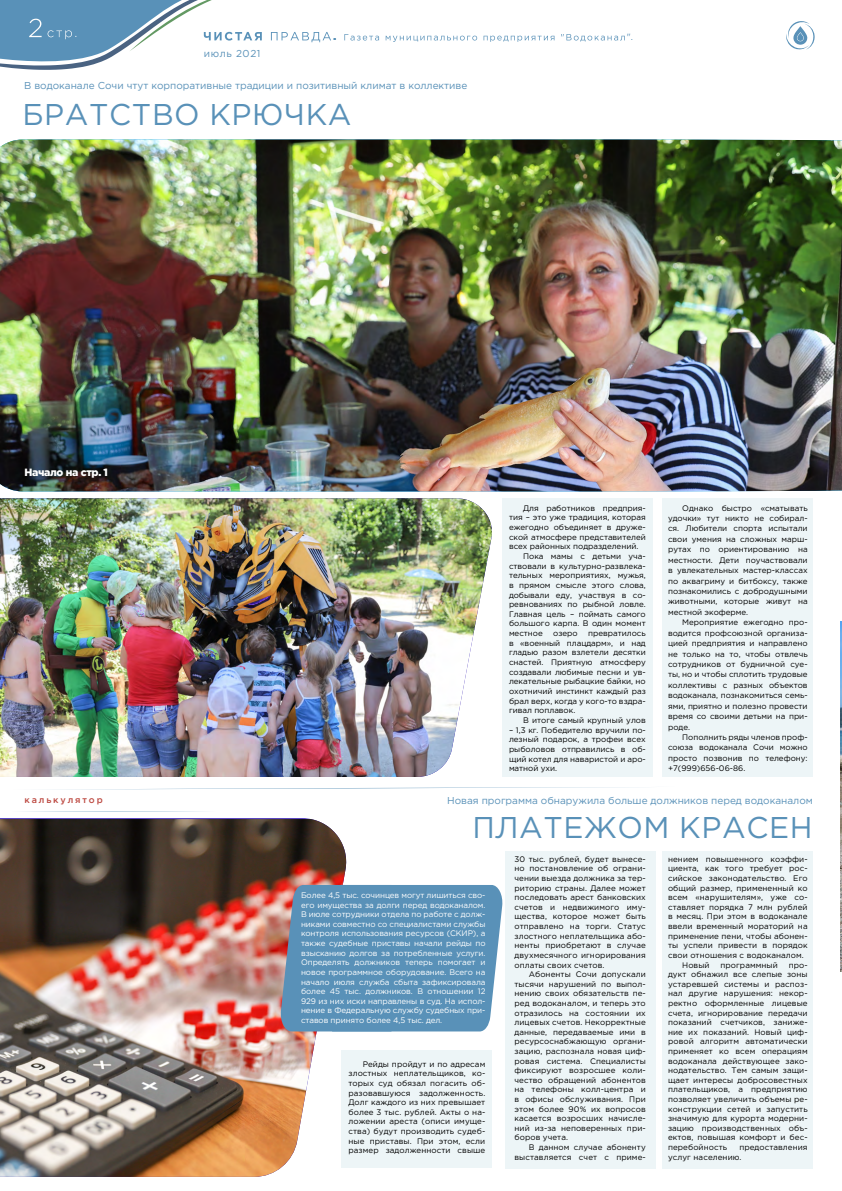
<style>
.page{position:relative;width:842px;height:1191px;background:#fff}
.page>*{position:absolute;margin:0;border:0;box-sizing:border-box;transform-origin:0 0}
.t1{font:30px "Gotham Pro";letter-spacing:.02em;color:#5991b8}
.t2{font:300 13px "Gotham Pro";color:#fff}
.t3{font:700 12px "Gotham Pro";color:#5991b8}
.t4{font:900 10.5px "Gotham Pro";letter-spacing:-.03em;color:#fff}
.t5{font:10px "Gotham Pro";color:#5991b8}
.t6{font:10px "Gotham Pro";letter-spacing:.06em;color:#5991b8}
.t7{font:500 9px "Gotham Pro";letter-spacing:.21em;color:#bd4a42}
.t8{font:9px "Gotham Pro";color:#5991b8}
.t9{font:8px/9.6px "Gotham Pro";color:#000;text-align:justify}
.t10{font:8px/9.6px "Gotham Pro";letter-spacing:-.01em;color:#fff;text-align:justify}
</style>
<div class="page">
<img style="left:840px;top:621px;width:2px;height:350px">
<svg style="left:0;top:0;width:262px;height:70px"></svg>
<svg style="left:271px;top:32px;width:60px;height:10px"></svg>
<svg style="left:344px;top:34px;width:35px;height:7px"></svg>
<svg style="left:386px;top:36px;width:91px;height:6px"></svg>
<svg style="left:484px;top:36px;width:70px;height:6px"></svg>
<svg style="left:561px;top:34px;width:64px;height:8px"></svg>
<svg style="left:786px;top:21px;width:29px;height:29px"></svg>
<div style="left:502px;top:498px;width:150px;height:279px;background:#edf5f7"></div>
<div style="left:663px;top:498px;width:150px;height:279px;background:#edf5f7"></div>
<div style="left:663px;top:850px;width:150px;height:318px;background:#edf5f7"></div>
<div style="left:505px;top:850px;width:150px;height:318px;background:#edf5f7"></div>
<div style="left:342px;top:1050px;width:150px;height:118px;background:#edf5f7"></div>
<svg style="left:151px;top:787px;width:481px;height:2px"></svg>
<svg style="left:24px;top:811px;width:180px;height:1px"></svg>
<img style="left:0;top:139px;width:842px;height:352px">
<img style="left:0;top:498px;width:492px;height:279px">
<img style="left:0;top:819px;width:347px;height:357px">
<div style="left:280px;top:885px;width:223px;height:146px;background:#5991b8"></div>
<h2 class="t2" style="left:74px;top:25px;width:4px">.</h2>
<h3 class="t3" style="left:333px;top:29px;width:5px">.</h3>
<p class="t8" style="left:627px;top:32px;width:8px">".</p>
<p class="t6" style="left:204px;top:48px;width:58px">июль 2021</p>
<p class="t5" style="left:24px;top:80px;width:445px">В водоканале Сочи чтут корпоративные традиции и позитивный климат в коллективе</p>
<p class="t1" style="left:22px;top:98px;width:331px">БРАТСТВО КРЮЧКА</p>
<p class="t4" style="left:24px;top:466px;width:85px">Начало на стр. 1</p>
<p class="t7" style="left:24px;top:794px;width:80px">калькулятор</p>
<p class="t9" style="left:509px;top:503px;width:138px;text-indent:14px">Для работников предприя&shy;тия – это уже традиция, которая ежегодно объединяет в друже&shy;ской атмосфере представителей всех районных подразделений.</p>
<p class="t9" style="left:509px;top:551px;width:138px;text-indent:14px">Пока мамы с детьми уча&shy;ствовали в культурно-развлека&shy;тельных мероприятиях, мужья, в прямом смысле этого слова, добывали еду, участвуя в со&shy;ревнованиях по рыбной ловле.<br>Главная цель – поймать самого большого карпа. В один момент местное</p>
<p class="t9" style="left:509px;top:628px;width:138px;text-indent:79px">превратилось в «военный плацдарм», и над гладью разом взлетели десятки снастей. Приятную атмосферу создавали любимые песни и ув&shy;лекательные рыбацкие байки, но охотничий инстинкт каждый раз брал верх, когда у кого-то вздра&shy;гивал поплавок.</p>
<p class="t9" style="left:523px;top:715px;width:124px">В итоге самый крупный улов</p>
<p class="t9" style="left:509px;top:725px;width:138px">– 1,3 кг. Победителю вручили по&shy;лезный подарок, а трофеи всех рыболовов отправились в об&shy;щий котел для наваристой и аро&shy;матной ухи.</p>
<p class="t9" style="left:553px;top:628px;width:26px">озеро</p>
<p class="t9" style="left:668px;top:502px;width:141px;line-height:10.4px;text-indent:14px">Однако быстро «сматывать удочки» тут никто не собирал&shy;ся. Любители спорта испытали свои умения на сложных марш&shy;рутах по ориентированию на местности. Дети поучаствовали в увлекательных мастер-классах по аквагриму и битбоксу, также познакомились с добродушными животными, которые живут на местной экоферме.</p>
<p class="t9" style="left:668px;top:617px;width:141px;line-height:10.4px;text-indent:14px">Мероприятие ежегодно про&shy;водится профсоюзной организа&shy;цией предприятия и направлено не только на то, чтобы отвлечь сотрудников от будничной суе&shy;ты, но и чтобы сплотить трудовые коллективы с разных объектов водоканала, познакомиться семь&shy;ями, приятно и полезно провести время со своими детьми на при&shy;роде.</p>
<p class="t9" style="left:668px;top:732px;width:141px;line-height:10.4px;text-indent:14px">Пополнить ряды членов проф&shy;союза водоканала Сочи можно просто позвонив по телефону: +7(999)656-06-86.</p>
<p class="t5" style="left:447px;top:794px;width:367px">Новая программа обнаружила больше должников перед водоканалом</p>
<p class="t1" style="left:472px;top:811px;width:342px">ПЛАТЕЖОМ КРАСЕН</p>
<p class="t10" style="left:301px;top:890px;width:186px">Более 4,5 тыс. сочинцев могут лишиться сво&shy;его имущества за долги перед водоканалом.<br>В июле сотрудники отдела по работе с долж&shy;никами совместно со специалистами службы контроля использования ресурсов (СКИР), а также судебные приставы начали рейды по взысканию долгов за потребленные услуги.<br>Определять должников теперь помогает и новое программное оборудование. Всего на начало июля служба сбыта зафиксировала более 45 тыс. должников. В отношении 12<br>929 из них иски направлены в суд. На испол&shy;нение в Федеральную службу судебных при&shy;ставов принято более 4,5 тыс. дел.</p>
<p class="t9" style="left:348px;top:1059px;width:138px;text-indent:14px">Рейды пройдут и по адресам злостных неплательщиков, ко&shy;торых суд обязал погасить об&shy;разовавшуюся задолженность.<br>Долг каждого из них превышает более 3 тыс. рублей. Акты о на&shy;ложении ареста (описи имуще&shy;ства) будут производить судеб&shy;ные приставы. При этом, если размер задолженности свыше</p>
<p class="t9" style="left:514px;top:854px;width:133px">30 тыс. рублей, будет вынесе&shy;но постановление об ограни&shy;чении выезда должника за тер&shy;риторию страны. Далее может последовать арест банковских счетов и недвижимого иму&shy;щества, которое может быть отправлено на торги. Статус злостного неплательщика або&shy;ненты приобретают в случае двухмесячного игнорирования оплаты своих счетов.</p>
<p class="t9" style="left:514px;top:969px;width:133px;text-indent:14px">Абоненты Сочи допускали тысячи нарушений по выпол&shy;нению своих обязательств пе&shy;ред водоканалом, и теперь это отразилось на состоянии их лицевых счетов. Некорректные данные, передаваемые ими в ресурсоснабжающую органи&shy;зацию, распознала новая циф&shy;ровая система. Специалисты фиксируют возросшее коли&shy;чество обращений абонентов на телефоны колл-центра и в офисы обслуживания. При этом более 90% их вопросов касается возросших начисле&shy;ний из-за неповеренных при&shy;боров учета.</p>
<p class="t9" style="left:514px;top:1142px;width:133px;text-align:right">В данном случае абоненту выставляется счет с приме-</p>
<p class="t9" style="left:668px;top:854px;width:141px">нением повышенного коэффи&shy;циента, как того требует рос&shy;сийское законодательство. Его общий размер, примененный ко всем «нарушителям», уже со&shy;ставляет порядка 7 млн рублей в месяц. При этом в водоканале ввели временный мораторий на применение пени, чтобы абонен&shy;ты успели привести в порядок свои отношения с водоканалом.</p>
<p class="t9" style="left:682px;top:960px;width:29px">Новый</p>
<p class="t9" style="left:720px;top:960px;width:59px">программный</p>
<p class="t9" style="left:668px;top:960px;width:141px;text-indent:121px">про&shy;дукт обнажил все слепые зоны устаревшей системы и распоз&shy;нал другие нарушения: некор&shy;ректно оформленные лицевые счета, игнорирование передачи показаний счетчиков, заниже&shy;ние их показаний. Новый циф&shy;ровой алгоритм автоматически применяет ко всем операциям водоканала действующее зако&shy;нодательство. Тем самым защи&shy;щает интересы добросовестных плательщиков, а предприятию позволяет увеличить объемы ре&shy;конструкции сетей и запустить значимую для курорта модерни&shy;зацию производственных объ&shy;ектов, повышая комфорт и бес&shy;перебойность</p>
<p class="t9" style="left:668px;top:1142px;width:141px;text-indent:71px">предоставления услуг населению.</p>
</div>
